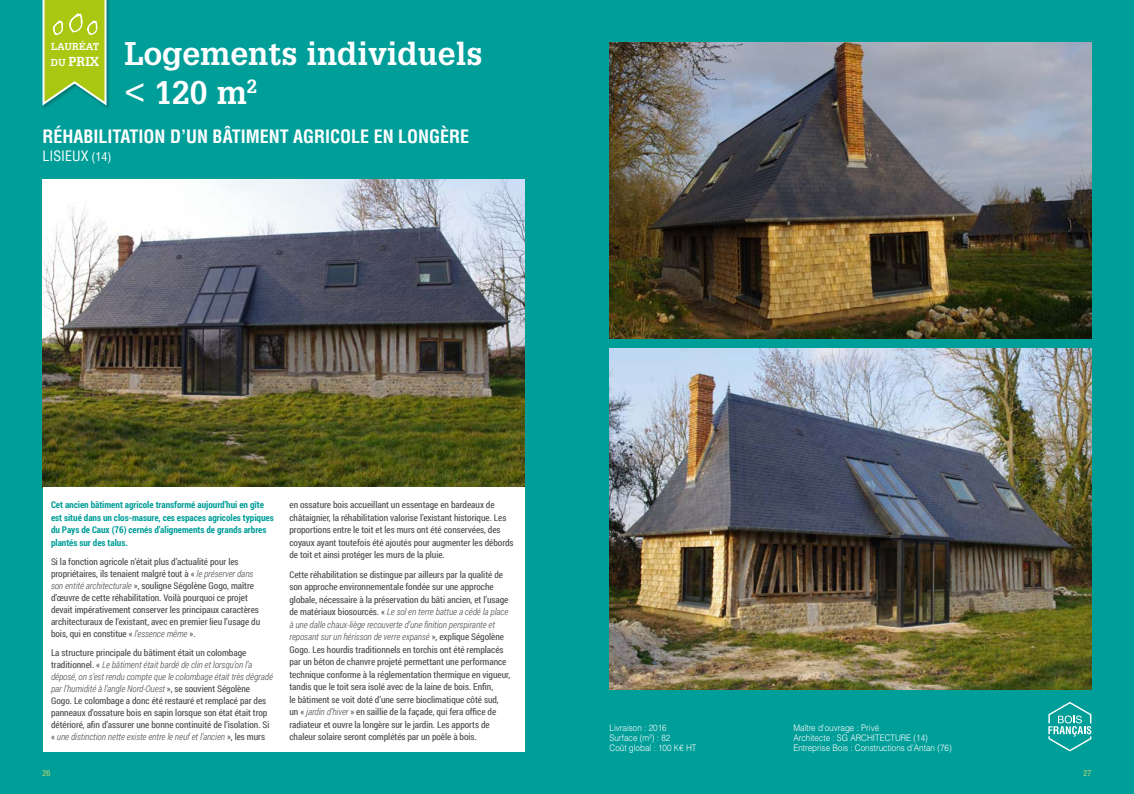
<style>
.page{position:relative;width:1134px;height:794px;background:#009e99}
.page>*{position:absolute;margin:0;border:0;box-sizing:border-box;transform-origin:0 0}
.t1{font:700 32px/38.4px "Glypha LT Std";color:#fff}
.t2{font:700 condensed 18px "Helvetica LT Std";color:#fff}
.t3{font:condensed 14px "Helvetica LT Std";color:#fff}
.t4{font:700 12.7px "Glypha LT Std";color:#fff}
.t5{font:700 9.9px "Glypha LT Std";letter-spacing:.01em;color:#fff}
.t6{font:9.3px/12.5px "Roboto Condensed";letter-spacing:-.005em;color:#494948}
.t7{font:700 9.3px/12.5px "Roboto Condensed";letter-spacing:-.005em;color:#009e99}
.t8{font:300 9px/10px "Helvetica LT Std";color:#fff;scale:.9 1}
.t9{font:condensed 8px "Helvetica LT Std";color:#c7d86b}
.s1{font-size:9.9px}
.s2{font-size:12px}
.s3{font-weight:300;font-style:italic}
</style>
<div class="page">
<img style="left:43px;top:179px;width:481px;height:308px">
<img style="left:609px;top:349px;width:482px;height:340px">
<img style="left:609px;top:43px;width:482px;height:295px">
<div style="left:43px;top:487px;width:481px;height:264px;background:#fff"></div>
<svg style="left:1048px;top:702px;width:43px;height:49px"></svg>
<div style="left:42px;top:0;width:69px;height:110px;background:#009590"></div>
<svg style="left:42px;top:0;width:66px;height:107px"></svg>
<p class="t5" style="left:51px;top:41px;width:50px">LAURÉAT</p>
<h3 class="t4" style="left:51px;top:53px;width:50px"><span class="s1">DU</span> PRIX</h3>
<h1 class="t1" style="left:124px;top:34px;width:359px">Logements individuels &lt; 120 m<sup>2</sup></h1>
<h2 class="t2" style="left:43px;top:125px;width:428px">RÉHABILITATION D’UN BÂTIMENT AGRICOLE EN LONGÈRE</h2>
<h3 class="t3" style="left:43px;top:147px;width:70px">LISIEUX <span class="s2">(14)</span></h3>
<p class="t7" style="left:51px;top:498px;width:224px">Cet ancien bâtiment agricole transformé aujourd’hui en gîte est situé dans un clos-masure, ces espaces agricoles typiques du Pays de Caux (76) cernés d’alignements de grands arbres plantés sur des talus.</p>
<p class="t6" style="left:51px;top:555px;width:211px;line-height:12px">Si la fonction agricole n’était plus d’actualité pour les propriétaires, ils tenaient malgré tout à « <span class="s3">le préserver dans son entité architecturale</span> », souligne Ségolène Gogo, maître d’œuvre de cette réhabilitation. Voilà pourquoi ce projet devait impérativement conserver les principaux caractères architecturaux de l’existant, avec en premier lieu l’usage du bois, qui en constitue « <span class="s3">l’essence même</span> ».</p>
<p class="t6" style="left:51px;top:646px;width:223px;line-height:12px">La structure principale du bâtiment était un colombage traditionnel. « <span class="s3">Le bâtiment était bardé de clin et lorsqu’on l’a déposé, on s’est rendu compte que le colombage était très dégradé par l’humidité à l’angle Nord-Ouest</span> », se souvient Ségolène Gogo. Le colombage a donc été restauré et remplacé par des panneaux d’ossature bois en sapin lorsque son état était trop détérioré, afin d’assurer une bonne continuité de l’isolation. Si « <span class="s3">une distinction nette existe entre le neuf et l’ancien</span> », les murs</p>
<p class="t6" style="left:289px;top:498px;width:226px">en ossature bois accueillant un essentage en bardeaux de châtaignier, la réhabilitation valorise l’existant historique. Les proportions entre le toit et les murs ont été conservées, des coyaux ayant toutefois été ajoutés pour augmenter les débords de toit et ainsi protéger les murs de la pluie.</p>
<p class="t6" style="left:289px;top:568px;width:222px">Cette réhabilitation se distingue par ailleurs par la qualité de son approche environnementale fondée sur une approche globale, nécessaire à la préservation du bâti ancien, et l’usage de matériaux biosourcés. « <span class="s3">Le sol en terre battue a cédé la place à une dalle chaux-liège recouverte d’une finition perspirante et reposant sur un hérisson de verre expansé</span> », explique Ségolène Gogo. Les hourdis traditionnels en torchis ont été remplacés par un béton de chanvre projeté permettant une performance technique conforme à la réglementation thermique en vigueur, tandis que le toit sera isolé avec de la laine de bois. Enfin,<br>le bâtiment se voit doté d’une serre bioclimatique côté sud,<br>un « <span class="s3">jardin d’hiver</span> » en saillie de la façade, qui fera office de radiateur et ouvre la longère sur le jardin. Les apports de chaleur solaire seront complétés par un poêle à bois.</p>
<p class="t8" style="left:609px;top:723px;width:98px">Livraison : 2016<br>Surface (m²) : 82<br>Coût global : 100 K€ HT</p>
<p class="t8" style="left:793px;top:723px;width:177px">Maître d’ouvrage : Privé<br>Architecte : SG ARCHITECTURE (14)<br>Entreprise Bois : Constructions d’Antan (76)</p>
<p class="t9" style="left:43px;top:767px;width:9px">26</p>
<p class="t9" style="left:1083px;top:767px;width:9px">27</p>
</div>
